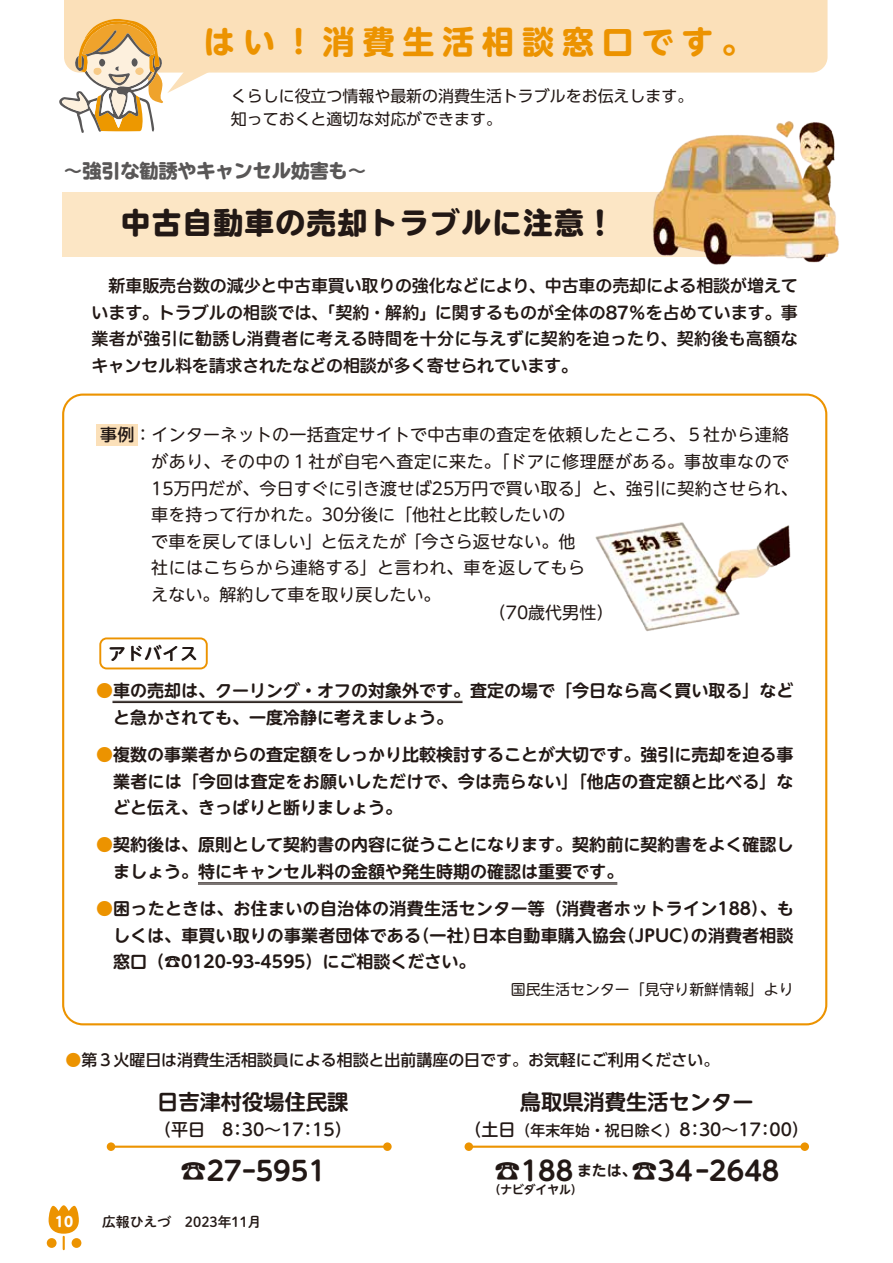
<style>
.page{position:relative;width:893px;height:1263px;background:#fff}
.page>*{position:absolute;margin:0;border:0;box-sizing:border-box;transform-origin:0 0}
.t1{font:700 31.95px "UD Shin M Go Pr 6 N";letter-spacing:.25em;color:#ec9300}
.t2{font:800 29.7px "TBUDR Go Std";letter-spacing:.04em;color:#221815}
.t3{font:700 26.55px "UD Shin M Go Pr 6 N De";color:#221815}
.t4{font:700 21.3px "UD Shin M Go Pr 6 N De";color:#221815}
.t5{font:800 19.2px "TBUDR Go Std";letter-spacing:-.01em;color:#595757}
.t6{font:700 16.95px/26.5px "UD Shin M Go Pr 6 N De";color:#221815}
.t7{font:16.95px/26.5px "UD Shin M Go Pr 6 N";letter-spacing:.015em;color:#221815}
.t8{font:16.95px/26.5px "Hira Maru Std N W6";letter-spacing:-.01em;color:#221815;text-align:justify}
.t9{font:500 16.95px "UD Shin M Go Pr 6 N";color:#221815}
.t10{font:15.9px/23.4px "UD Shin Go Pr 6 N";color:#221815}
.t11{font:500 15.9px "UD Shin Go Pr 6 N";color:#221815}
.t12{font:14.85px "UD Shin M Go Pr 6 N";color:#221815}
.t13{font:13.8px "Shuei M Go Std B";color:#221815}
.t14{font:700 13.8px "UD Shin M Go Pr 6 N";color:#fff}
.t15{font:700 11.7px "UD Shin M Go Pr 6 N De";color:#221815}
.s1{font-weight:500}
.s2{color:#ec9300}
.s3{font-size:14.85px}
</style>
<div class="page">
<svg style="left:62px;top:394px;width:765px;height:631px"></svg>
<div style="left:64px;top:0;width:763px;height:73px;background:#fbe0b9"></div>
<svg style="left:59px;top:18px;width:154px;height:115px"></svg>
<div style="left:62px;top:192px;width:765px;height:65px;background:#fce6c5"></div>
<hr style="left:111px;top:1145px;width:276px;height:3px;background:#ec9300">
<div style="left:107px;top:1142px;width:8px;height:9px;background:#ec9300;border-radius:50%"></div>
<div style="left:383px;top:1142px;width:9px;height:9px;background:#ec9300;border-radius:50%"></div>
<hr style="left:469px;top:1145px;width:336px;height:3px;background:#ec9300">
<div style="left:465px;top:1142px;width:8px;height:9px;background:#ec9300;border-radius:50%"></div>
<div style="left:800px;top:1142px;width:9px;height:9px;background:#ec9300;border-radius:50%"></div>
<hr style="left:112px;top:701px;width:350px;height:1px;background:#221815">
<hr style="left:112px;top:702px;width:350px;height:1px;background:#221815">
<hr style="left:198px;top:882px;width:419px;height:1px;background:#221815">
<hr style="left:198px;top:884px;width:419px;height:1px;background:#221815">
<img style="left:593px;top:514px;width:202px;height:125px">
<img style="left:653px;top:121px;width:186px;height:144px">
<svg style="left:49px;top:1205px;width:30px;height:44px"></svg>
<div style="left:47px;top:1238px;width:10px;height:10px;background:#ec9300;border-radius:50%"></div>
<div style="left:72px;top:1238px;width:9px;height:10px;background:#ec9300;border-radius:50%"></div>
<h1 class="t1" style="left:203px;top:14px;width:552px">はい！消費生活相談窓口です。</h1>
<p class="t10" style="left:231px;top:83px;width:464px">くらしに役立つ情報や最新の消費生活トラブルをお伝えします。知っておくと適切な対応ができます。</p>
<p class="t5" style="left:64px;top:160px;width:305px">～強引な勧誘やキャンセル妨害も～</p>
<h2 class="t2" style="left:90px;top:206px;width:527px">　中古自動車の売却トラブルに注意！</h2>
<p class="t8" style="left:91px;top:273px;width:708px">　新車販売台数の減少と中古車買い取りの強化などにより、中古車の売却による相談が増えています。トラブルの相談では、「契約・解約」に関するものが全体の87％を占めています。事業者が強引に勧誘し消費者に考える時間を十分に与えずに契約を迫ったり、契約後も高額なキャンセル料を請求されたなどの相談が多く寄せられています。</p>
<p class="t7" style="left:151px;top:421px;width:648px;text-indent:-51px"><span class="s1">事例</span>：インターネットの一括査定サイトで中古車の査定を依頼したところ、５社から連絡があり、その中の１社が自宅へ査定に来た。「ドアに修理歴がある。事故車なので15万円だが、今日すぐに引き渡せば25万円で買い取る」と、強引に契約させられ、車を持って行かれた。30分後に「他社と比較したいの<br>で車を戻してほしい」と伝えたが「今さら返せない。他<br>社にはこちらから連絡する」と言われ、車を返してもら<br>えない。解約して車を取り戻したい。</p>
<p class="t7" style="left:489px;top:598px;width:126px">（70歳代男性）</p>
<p class="t9" style="left:109px;top:639px;width:90px">アドバイス</p>
<p class="t6" style="left:113px;top:676px;width:682px;text-indent:-17px"><span class="s2">●</span>車の売却は、クーリング・オフの対象外です。査定の場で「今日なら高く買い取る」などと急かされても、一度冷静に考えましょう。</p>
<p class="t6" style="left:113px;top:740px;width:682px;text-align:justify;text-indent:-17px"><span class="s2">●</span>複数の事業者からの査定額をしっかり比較検討することが大切です。強引に売却を迫る事業者には「今回は査定をお願いしただけで、今は売らない」「他店の査定額と比べる」などと伝え、きっぱりと断りましょう。</p>
<p class="t6" style="left:113px;top:831px;width:682px;text-indent:-17px"><span class="s2">●</span>契約後は、原則として契約書の内容に従うことになります。契約前に契約書をよく確認しましょう。特にキャンセル料の金額や発生時期の確認は重要です。</p>
<p class="t6" style="left:113px;top:894px;width:682px;text-align:justify;text-indent:-17px"><span class="s2">●</span>困ったときは、お住まいの自治体の消費生活センター等（消費者ホットライン188）、もしくは、車買い取りの事業者団体である（一社）日本自動車購入協会（JPUC）の消費者相談窓口（☎0120-93-4595）にご相談ください。</p>
<p class="t12" style="left:511px;top:977px;width:284px">国民生活センター「見守り新鮮情報」より</p>
<p class="t11" style="left:66px;top:1047px;width:655px"><span class="s2">●</span>第３火曜日は消費生活相談員による相談と出前講座の日です。お気軽にご利用ください。</p>
<p class="t4" style="left:520px;top:1084px;width:235px">鳥取県消費生活センター</p>
<p class="t9" style="left:465px;top:1116px;width:346px">（土日<span class="s3">（年末年始・祝日除く）</span>8：30～17：00）</p>
<p class="t4" style="left:157px;top:1084px;width:193px">日吉津村役場住民課</p>
<p class="t9" style="left:154px;top:1116px;width:199px">（平日　8：30～17：15）</p>
<h3 class="t3" style="left:180px;top:1148px;width:147px">☎27ー5951</h3>
<h3 class="t3" style="left:494px;top:1148px;width:287px">☎188 <sup>または、</sup>☎34ー2648</h3>
<p class="t14" style="left:55px;top:1209px;width:20px">10</p>
<p class="t13" style="left:102px;top:1211px;width:161px">広報ひえづ　2023年11月</p>
<p class="t15" style="left:489px;top:1180px;width:95px">（ナビダイヤル）</p>
</div>
